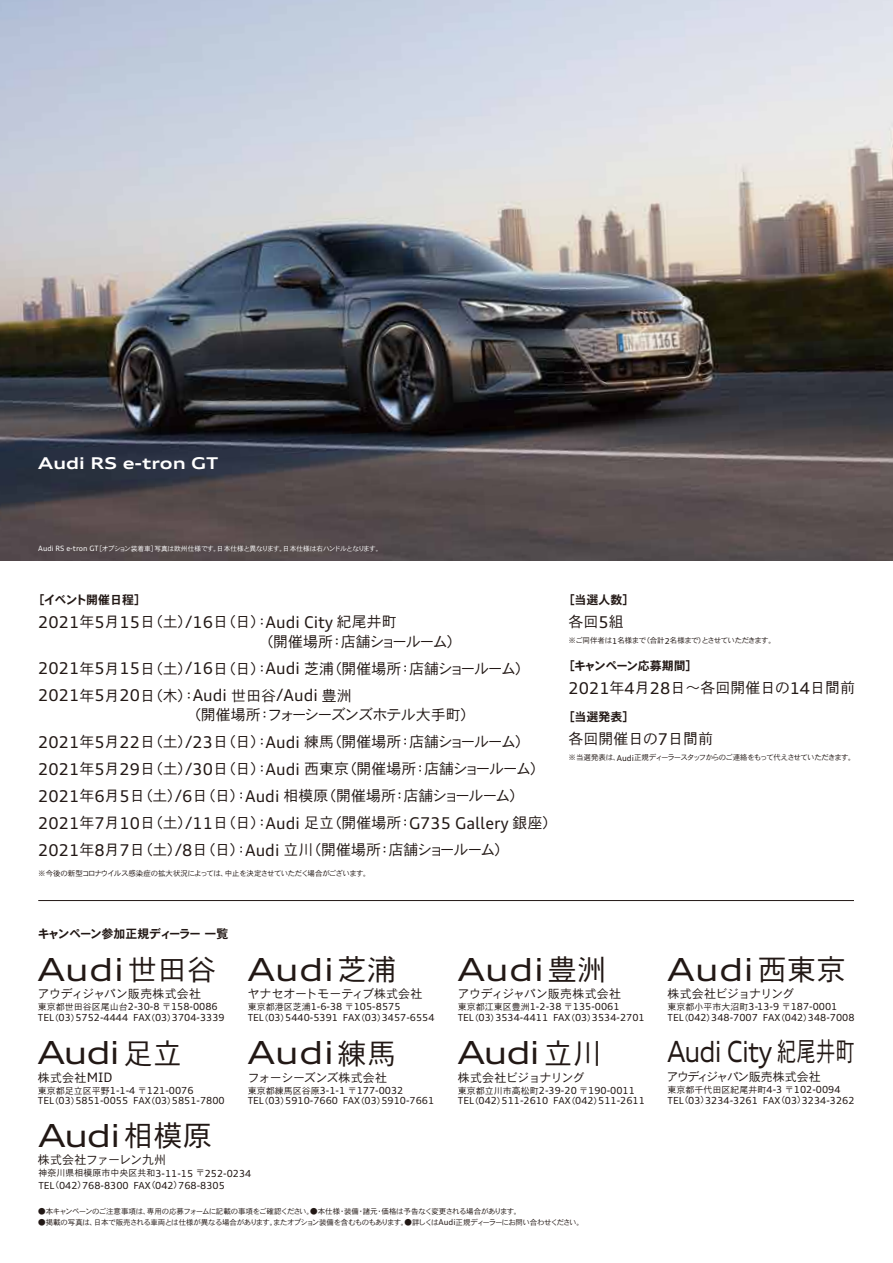
<style>
.page{position:relative;width:893px;height:1263px;background:#fff}
.page>*{position:absolute;margin:0;border:0;box-sizing:border-box;transform-origin:0 0}
.t1{font:expanded 31.8px "Audi Type";color:#221815}
.t2{font:expanded 29.1px "Audi Type";letter-spacing:-.045em;color:#221815;scale:.72 1}
.t3{font:16.2px "Audi Type";color:#221815}
.t4{font:700 expanded 16.2px "Audi Type";color:#fff}
.t5{font:15px/27px "DFHS Gothic Std W3";letter-spacing:-.06em;color:#221815}
.t6{font:15px/27px "DFHS Gothic Std W3";letter-spacing:-.08em;color:#221815}
.t7{font:15px "DFHS Gothic Std W3";color:#221815}
.t8{font:12px "DFHS Gothic Std W3";letter-spacing:-.025em;color:#221815}
.t9{font:12px "DFHS Gothic Std W7";letter-spacing:-.025em;color:#221815}
.t10{font:12px "DFHS Gothic Std W3";letter-spacing:-.06em;color:#221815}
.t11{font:12px "DFHS Gothic Std W7";letter-spacing:-.06em;color:#221815}
.t12{font:12px "DFHS Gothic Std W3";letter-spacing:-.005em;color:#221815}
.t13{font:12px "DFHS Gothic Std W3";letter-spacing:-.125em;color:#221815}
.t14{font:12px "DFHS Gothic Std W7";letter-spacing:-.07em;color:#221815}
.t15{font:9.75px/10.5px "Audi Type";color:#221815}
.t16{font:9px "DFHS Gothic Std W3";color:#221815}
.t17{font:7.5px "DFHS Gothic Std W3";letter-spacing:-.065em;color:#221815}
.t18{font:7.5px "DFHS Gothic Std W3";letter-spacing:-.04em;color:#221815}
.t19{font:7.5px "DFHS Gothic Std W3";letter-spacing:-.11em;color:#221815}
.t20{font:6.75px "DFHS Gothic Std W3";letter-spacing:-.04em;color:#fff}
.s1{font-family:"Audi Type";font-size:7.35px}
.s2{font-family:"DFHS Gothic Std W3";font-size:15px}
.s3{font-family:"Audi Type";font-size:16.2px}
.s4{font-family:"Audi Type";font-size:8.1px}
.s5{font-family:"DFHS Gothic Std W3";font-stretch:normal;font-size:29.4px}
.s6{font-family:"DFHS Gothic Std W3";font-size:9px}
.s7{font-family:"Audi Type";font-size:12.9px}
.s8{font-family:"DFHS Gothic Std W3";font-stretch:normal;font-size:27px}
.s9{font-family:"Audi Type";font-size:9.75px}
</style>
<div class="page">
<hr style="left:38px;top:900px;width:816px;height:1px;background:#221815">
<img style="left:0;top:0;width:893px;height:561px">
<h3 class="t4" style="left:38px;top:452px;width:182px">Audi RS e-tron GT</h3>
<p class="t20" style="left:38px;top:545px;width:346px"><span class="s1">Audi RS e-tron GT</span>［オプション装着車］写真は欧州仕様です。日本仕様と異なります。日本仕様は右ハンドルとなります。</p>
<p class="t14" style="left:32px;top:593px;width:115px">［イベント開催日程］</p>
<h3 class="t3" style="left:38px;top:612px;width:360px">2021<span class="s2">年</span>5<span class="s2">月</span>15<span class="s2">日（土）</span>/16<span class="s2">日（日）：</span>Audi City <span class="s2">紀尾井町</span></h3>
<h3 class="t6" style="left:38px;top:628px;width:493px;text-indent:220px">（開催場所：店舗ショールーム）<br><span class="s3">2021</span>年<span class="s3">5</span>月<span class="s3">15</span>日（土）<span class="s3">/16</span>日（日）：<span class="s3">Audi</span> 芝浦（開催場所：店舗ショールーム）</h3>
<h3 class="t3" style="left:38px;top:685px;width:315px">2021<span class="s2">年</span>5<span class="s2">月</span>20<span class="s2">日（木）：</span>Audi <span class="s2">世田谷</span>/Audi <span class="s2">豊洲</span></h3>
<h3 class="t5" style="left:38px;top:701px;width:508px;text-indent:148px">（開催場所：フォーシーズンズホテル大手町）<br><span class="s3">2021</span>年<span class="s3">5</span>月<span class="s3">22</span>日（土）<span class="s3">/23</span>日（日）：<span class="s3">Audi</span> 練馬（開催場所：店舗ショールーム）<span class="s3">2021</span>年<span class="s3">5</span>月<span class="s3">29</span>日（土）<span class="s3">/30</span>日（日）：<span class="s3">Audi</span> 西東京（開催場所：店舗ショールーム）<span class="s3">2021</span>年<span class="s3">6</span>月<span class="s3">5</span>日（土）<span class="s3">/6</span>日（日）：<span class="s3">Audi</span> 相模原（開催場所：店舗ショールーム）</h3>
<h3 class="t3" style="left:38px;top:813px;width:521px">2021<span class="s2">年</span>7<span class="s2">月</span>10<span class="s2">日（土）</span>/11<span class="s2">日（日）：</span>Audi <span class="s2">足立（開催場所：</span>G735 Gallery <span class="s2">銀座）</span></h3>
<h3 class="t6" style="left:38px;top:836px;width:473px"><span class="s3">2021</span>年<span class="s3">8</span>月<span class="s3">7</span>日（土）<span class="s3">/8</span>日（日）：<span class="s3">Audi</span> 立川（開催場所：店舗ショールーム）</h3>
<p class="t17" style="left:38px;top:869px;width:334px">※今後の新型コロナウイルス感染症の拡大状況によっては、中止を決定させていただく場合がございます。</p>
<p class="t9" style="left:563px;top:593px;width:73px">［当選人数］</p>
<h3 class="t7" style="left:568px;top:614px;width:57px">各回<span class="s3">5</span>組</h3>
<p class="t17" style="left:568px;top:637px;width:209px">※ご同伴者は<span class="s4">1</span>名様まで（合計<span class="s4">2</span>名様まで）とさせていただきます。</p>
<p class="t9" style="left:563px;top:659px;width:136px">［キャンペーン応募期間］</p>
<h3 class="t7" style="left:568px;top:680px;width:288px"><span class="s3">2021</span>年<span class="s3">4</span>月<span class="s3">28</span>日～各回開催日の<span class="s3">14</span>日間前</h3>
<p class="t9" style="left:563px;top:710px;width:73px">［当選発表］</p>
<h3 class="t7" style="left:568px;top:731px;width:146px">各回開催日の<span class="s3">7</span>日間前</h3>
<p class="t19" style="left:568px;top:754px;width:289px">※当選発表は、<span class="s4">Audi</span>正規ディーラースタッフからのご連絡をもって代えさせていただきます。</p>
<p class="t11" style="left:38px;top:928px;width:192px">キャンペーン参加正規ディーラー一覧</p>
<h1 class="t1" style="left:38px;top:948px;width:180px">Audi<span class="s5">世田谷</span></h1>
<p class="t8" style="left:38px;top:987px;width:165px">アウディジャパン販売株式会社</p>
<p class="t15" style="left:38px;top:1001px;width:188px"><span class="s6">東京都世田谷区尾山台</span>2-30-8 <span class="s6">〒</span>158-0086<br>TEL<span class="s6">（</span>03<span class="s6">）</span>5752-4444 FAX<span class="s6">（</span>03<span class="s6">）</span>3704-3339</p>
<h1 class="t1" style="left:248px;top:948px;width:150px">Audi<span class="s5">芝浦</span></h1>
<p class="t12" style="left:248px;top:987px;width:176px">ヤナセオートモーティブ株式会社</p>
<p class="t15" style="left:248px;top:1001px;width:188px"><span class="s6">東京都港区芝浦</span>1-6-38 <span class="s6">〒</span>105-8575<br>TEL<span class="s6">（</span>03<span class="s6">）</span>5440-5391 FAX<span class="s6">（</span>03<span class="s6">）</span>3457-6554</p>
<h1 class="t1" style="left:248px;top:1031px;width:150px">Audi<span class="s5">練馬</span></h1>
<p class="t8" style="left:248px;top:1071px;width:141px">フォーシーズンズ株式会社</p>
<p class="t15" style="left:248px;top:1085px;width:188px"><span class="s6">東京都練馬区谷原</span>3-1-1 <span class="s6">〒</span>177-0032<br>TEL<span class="s6">（</span>03<span class="s6">）</span>5910-7660 FAX<span class="s6">（</span>03<span class="s6">）</span>5910-7661</p>
<h1 class="t1" style="left:38px;top:1031px;width:146px">Audi <span class="s5">足立</span></h1>
<p class="t8" style="left:38px;top:1071px;width:76px">株式会社<span class="s7">MID</span></p>
<p class="t15" style="left:38px;top:1085px;width:188px"><span class="s6">東京都足立区平野</span>1-1-4 <span class="s6">〒</span>121-0076<br>TEL<span class="s6">（</span>03<span class="s6">）</span>5851-0055 FAX<span class="s6">（</span>03<span class="s6">）</span>5851-7800</p>
<h1 class="t1" style="left:38px;top:1114px;width:175px">Audi<span class="s5">相模原</span></h1>
<p class="t8" style="left:38px;top:1154px;width:130px">株式会社ファーレン九州</p>
<p class="t15" style="left:38px;top:1167px;width:214px;line-height:12px"><span class="s6">神奈川県相模原市中央区共和</span>3-11-15 <span class="s6">〒</span>252-0234<br>TEL<span class="s6">（</span>042<span class="s6">）</span>768-8300 FAX<span class="s6">（</span>042<span class="s6">）</span>768-8305</p>
<h1 class="t1" style="left:458px;top:948px;width:150px">Audi<span class="s5">豊洲</span></h1>
<p class="t8" style="left:458px;top:987px;width:165px">アウディジャパン販売株式会社</p>
<p class="t15" style="left:458px;top:1001px;width:188px"><span class="s6">東京都江東区豊洲</span>1-2-38 <span class="s6">〒</span>135-0061<br>TEL<span class="s6">（</span>03<span class="s6">）</span>3534-4411 FAX<span class="s6">（</span>03<span class="s6">）</span>3534-2701</p>
<h1 class="t1" style="left:458px;top:1031px;width:146px">Audi <span class="s5">立川</span></h1>
<p class="t10" style="left:458px;top:1071px;width:128px">株式会社ビジョナリング</p>
<p class="t15" style="left:458px;top:1085px;width:188px"><span class="s6">東京都立川市高松町</span>2-39-20 <span class="s6">〒</span>190-0011<br>TEL<span class="s6">（</span>042<span class="s6">）</span>511-2610 FAX<span class="s6">（</span>042<span class="s6">）</span>511-2611</p>
<p class="t18" style="left:38px;top:1208px;width:485px">●本キャンペーンのご注意事項は、専用の応募フォームに記載の事項をご確認ください。●本仕様・装備・諸元・価格は予告なく変更される場合があります。</p>
<p class="t17" style="left:38px;top:1218px;width:547px">●掲載の写真は、日本で販売される車両とは仕様が異なる場合があります。またオプション装備を含むものもあります。●詳しくは<span class="s4">Audi</span>正規ディーラーにお問い合わせください。</p>
<h1 class="t1" style="left:668px;top:948px;width:180px">Audi<span class="s5">西東京</span></h1>
<p class="t10" style="left:668px;top:987px;width:128px">株式会社ビジョナリング</p>
<p class="t15" style="left:668px;top:1001px;width:188px"><span class="s6">東京都小平市大沼町</span>3-13-9 <span class="s6">〒</span>187-0001<br>TEL<span class="s6">（</span>042<span class="s6">）</span>348-7007 FAX<span class="s6">（</span>042<span class="s6">）</span>348-7008</p>
<h2 class="t2" style="left:668px;top:1032px;width:262px">Audi City <span class="s8">紀尾井町</span></h2>
<p class="t13" style="left:667px;top:1070px;width:155px">アウディジャパン販売株式会社</p>
<p class="t16" style="left:668px;top:1085px;width:174px">東京都千代田区紀尾井町<span class="s9">4-3</span> 〒<span class="s9">102-0094</span></p>
<p class="t15" style="left:668px;top:1095px;width:188px">TEL<span class="s6">（</span>03<span class="s6">）</span>3234-3261 FAX<span class="s6">（</span>03<span class="s6">）</span>3234-3262</p>
</div>
